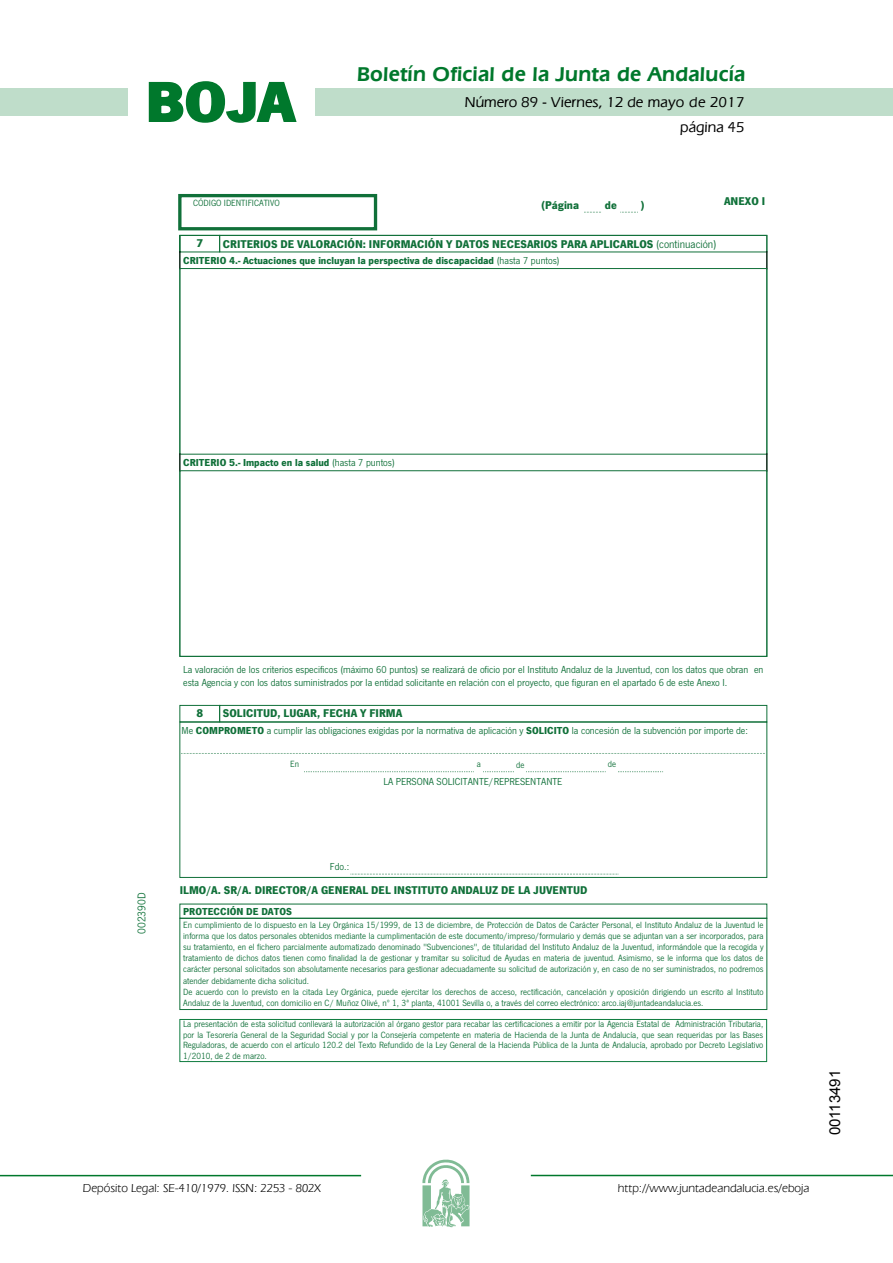
<style>
.page{position:relative;width:893px;height:1263px;background:#fff}
.page>*{position:absolute;margin:0;border:0;box-sizing:border-box;transform-origin:0 0}
.t1{font:700 57.75px "News Got T";color:#00782c;scale:1.14 1}
.t2{font:600 21px "Eras IT Cby BT";letter-spacing:.01em;color:#00782c}
.t3{font:500 15px/24.5px "Eras IT Cby BT";color:#000;text-align:right}
.t4{font:15px "Arial";color:#000}
.t5{font:12px "Eras IT Cby BT";color:#000}
.t6{font:700 11.7px "News Got T";color:#107039}
.t7{font:11.7px "News Got T";color:#0f7139}
.t8{font:700 11.7px "News Got T";color:#0f7139}
.t9{font:10.5px/12.6px "News Got T";color:#107039}
.t10{font:700 10.5px "News Got T";color:#107039}
.t11{font:9.3px/11.2px "News Got T";color:#107039}
.s1{font-weight:400}
.s2{font-weight:700}
</style>
<div class="page">
<div style="left:315px;top:88px;width:577px;height:28px;background:#bfddca"></div>
<div style="left:0;top:88px;width:128px;height:28px;background:#bfddca"></div>
<hr style="left:0;top:1175px;width:361px;height:1px;background:#00782c">
<svg style="left:422px;top:1159px;width:47px;height:68px"></svg>
<hr style="left:531px;top:1175px;width:361px;height:1px;background:#00782c">
<svg style="left:148px;top:81px;width:149px;height:42px"></svg>
<div style="left:178px;top:194px;width:199px;height:36px;border:3px solid #107039"></div>
<svg style="left:584px;top:212px;width:17px;height:1px"></svg>
<svg style="left:620px;top:212px;width:16px;height:1px"></svg>
<svg style="left:179px;top:234px;width:588px;height:423px"></svg>
<div style="left:219px;top:235px;width:548px;height:17px;border:1px solid #107039"></div>
<svg style="left:766px;top:251px;width:1px;height:17px"></svg>
<svg style="left:180px;top:251px;width:1px;height:17px"></svg>
<div style="left:180px;top:268px;width:587px;height:186px;border:1px solid #107039"></div>
<svg style="left:766px;top:453px;width:1px;height:18px"></svg>
<svg style="left:180px;top:453px;width:1px;height:18px"></svg>
<div style="left:180px;top:471px;width:587px;height:186px;border:1px solid #107039"></div>
<div style="left:179px;top:705px;width:41px;height:17px;border:1px solid #107039"></div>
<div style="left:219px;top:705px;width:548px;height:17px;border:1px solid #107039"></div>
<div style="left:179px;top:721px;width:588px;height:157px;border:1px solid #107039"></div>
<svg style="left:181px;top:753px;width:584px;height:1px"></svg>
<svg style="left:304px;top:771px;width:170px;height:1px"></svg>
<svg style="left:483px;top:771px;width:31px;height:1px"></svg>
<svg style="left:526px;top:771px;width:79px;height:1px"></svg>
<svg style="left:618px;top:771px;width:45px;height:1px"></svg>
<svg style="left:351px;top:874px;width:267px;height:1px"></svg>
<div style="left:180px;top:918px;width:587px;height:92px;border:1px solid #107039"></div>
<div style="left:180px;top:1019px;width:586px;height:43px;border:1px solid #0d7b3e"></div>
<h1 class="t1" style="left:145px;top:68px;width:133px">BOJA</h1>
<h2 class="t2" style="left:357px;top:62px;width:390px">Boletín Oficial de la Junta de Andalucía</h2>
<h3 class="t3" style="left:465px;top:90px;width:281px">Número 89 - Viernes, 12 de mayo de 2017 página 45</h3>
<p class="t11" style="left:193px;top:197px;width:88px">CÓDIGO IDENTIFICATIVO</p>
<p class="t6" style="left:541px;top:198px;width:39px">(Página</p>
<p class="t6" style="left:605px;top:198px;width:13px">de</p>
<p class="t6" style="left:640px;top:198px;width:5px">)</p>
<p class="t6" style="left:196px;top:237px;width:8px">7</p>
<p class="t6" style="left:223px;top:237px;width:495px">CRITERIOS DE VALORACIÓN: INFORMACIÓN Y DATOS NECESARIOS PARA APLICARLOS <span class="s1">(continuación)</span></p>
<p class="t10" style="left:183px;top:254px;width:378px">CRITERIO 4.- Actuaciones que incluyan la perspectiva de discapacidad <span class="s1">(hasta 7 puntos)</span></p>
<p class="t8" style="left:724px;top:194px;width:43px">ANEXO I</p>
<p class="t10" style="left:183px;top:456px;width:213px">CRITERIO 5.- Impacto en la salud <span class="s1">(hasta 7 puntos)</span></p>
<p class="t9" style="left:183px;top:663px;width:582px">La valoración de los criterios especificos (máximo 60 puntos) se realizará de oficio por el Instituto Andaluz de la Juventud, con los datos que obran en esta Agencia y con los datos suministrados por la entidad solicitante en relación con el proyecto, que figuran en el apartado 6 de este Anexo I.</p>
<p class="t6" style="left:196px;top:707px;width:8px">8</p>
<p class="t6" style="left:223px;top:707px;width:181px">SOLICITUD, LUGAR, FECHA Y FIRMA</p>
<p class="t9" style="left:181px;top:724px;width:568px">Me <span class="s2">COMPROMETO</span> a cumplir las obligaciones exigidas por la normativa de aplicación y <span class="s2">SOLICITO</span> la concesión de la subvención por importe de:</p>
<p class="t11" style="left:290px;top:759px;width:10px">En</p>
<p class="t11" style="left:476px;top:759px;width:6px">a</p>
<p class="t11" style="left:516px;top:759px;width:10px">de</p>
<p class="t11" style="left:607px;top:759px;width:10px">de</p>
<p class="t9" style="left:383px;top:776px;width:180px">LA PERSONA SOLICITANTE/REPRESENTANTE</p>
<p class="t7" style="left:135px;top:934px;width:43px;rotate:-90deg">002390D</p>
<p class="t9" style="left:330px;top:861px;width:21px">Fdo.:</p>
<p class="t6" style="left:180px;top:883px;width:409px">ILMO/A. SR/A. DIRECTOR/A GENERAL DEL INSTITUTO ANDALUZ DE LA JUVENTUD</p>
<p class="t10" style="left:183px;top:905px;width:110px">PROTECCIÓN DE DATOS</p>
<p class="t11" style="left:183px;top:919px;width:582px">En cumplimiento de lo dispuesto en la Ley Orgánica 15/1999, de 13 de diciembre, de Protección de Datos de Carácter Personal, el Instituto Andaluz de la Juventud le informa que los datos personales obtenidos mediante la cumplimentación de este documento/impreso/formulario y demás que se adjuntan van a ser incorporados, para su tratamiento, en el fichero parcialmente automatizado denominado "Subvenciones", de titularidad del Instituto Andaluz de la Juventud, informándole que la recogida y tratamiento de dichos datos tienen como finalidad la de gestionar y tramitar su solicitud de Ayudas en materia de juventud. Asimismo, se le informa que los datos de carácter personal solicitados son absolutamente necesarios para gestionar adecuadamente su solicitud de autorización y, en caso de no ser suministrados, no podremos atender debidamente dicha solicitud.<br>De acuerdo con lo previsto en la citada Ley Orgánica, puede ejercitar los derechos de acceso, rectificación, cancelación y oposición dirigiendo un escrito al Instituto Andaluz de la Juventud, con domicilio en C/ Muñoz Olivé, nº 1, 3ª planta, 41001 Sevilla o, a través del correo electrónico: arco.iaj@juntadeandalucia.es.</p>
<p class="t11" style="left:183px;top:1019px;width:581px;line-height:10.5px;text-align:justify">La presentación de esta solicitud conllevará la autorización al órgano gestor para recabar las certificaciones a emitir por la Agencia Estatal de Administración Tributaria, por la Tesorería General de la Seguridad Social y por la Consejería competente en materia de Hacienda de la Junta de Andalucía, que sean requeridas por las Bases Reguladoras, de acuerdo con el artículo 120.2 del Texto Refundido de la Ley General de la Hacienda Pública de la Junta de Andalucía, aprobado por Decreto Legislativo 1/2010, de 2 de marzo.</p>
<p class="t5" style="left:83px;top:1181px;width:239px">Depósito Legal: SE-410/1979. ISSN: 2253 - 802X</p>
<p class="t5" style="left:618px;top:1181px;width:193px">http://www.juntadeandalucia.es/eboja</p>
<h3 class="t4" style="left:825px;top:1135px;width:67px;rotate:-90deg">00113491</h3>
</div>
